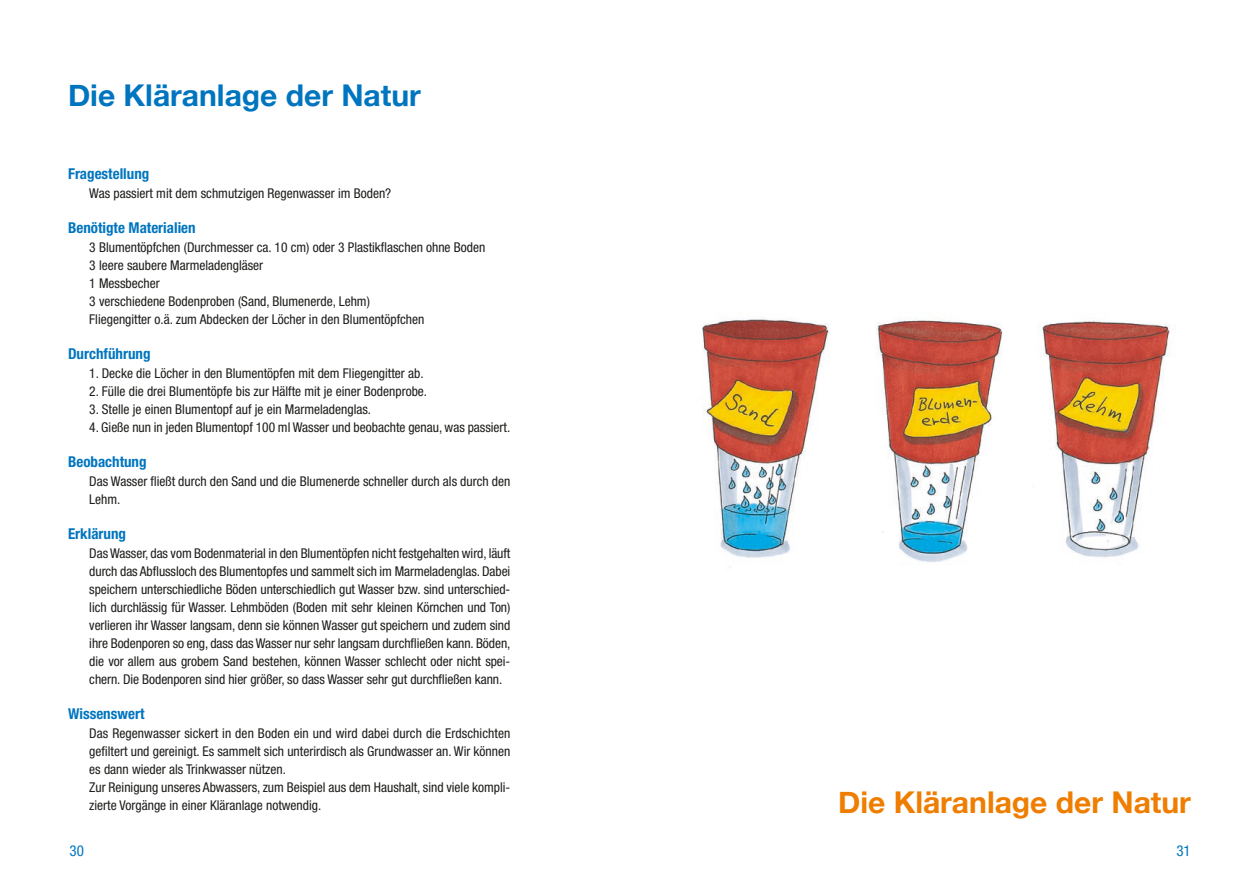
<style>
.page{position:relative;width:1259px;height:893px;background:#fff}
.page>*{position:absolute;margin:0;border:0;box-sizing:border-box;transform-origin:0 0}
.t1{font:700 30px "Helvetica Neue";color:#ef7d00}
.t2{font:700 30px "Helvetica Neue";color:#0075bf}
.t3{font:700 condensed 15px "Helvetica Neue";color:#0075bf}
.t4{font:condensed 15px "Helvetica Neue";color:#0075bf}
.t5{font:condensed 13.5px/18px "Helvetica Neue";color:#1d1d1b}
</style>
<div class="page">
<img style="left:702px;top:317px;width:471px;height:251px">
<h1 class="t2" style="left:68px;top:72px;width:354px">Die Kläranlage der Natur</h1>
<p class="t3" style="left:68px;top:164px;width:83px">Fragestellung</p>
<p class="t5" style="left:89px;top:184px;width:303px">Was passiert mit dem schmutzigen Regenwasser im Boden?</p>
<p class="t3" style="left:68px;top:218px;width:129px">Benötigte Materialien</p>
<p class="t5" style="left:89px;top:238px;width:397px">3 Blumentöpfchen (Durchmesser ca. 10 cm) oder 3 Plastikflaschen ohne Boden 3 leere saubere Marmeladengläser<br>1 Messbecher<br>3 verschiedene Bodenproben (Sand, Blumenerde, Lehm)<br>Fliegengitter o.ä. zum Abdecken der Löcher in den Blumentöpfchen</p>
<p class="t3" style="left:68px;top:344px;width:84px">Durchführung</p>
<p class="t5" style="left:89px;top:364px;width:336px">1. Decke die Löcher in den Blumentöpfen mit dem Fliegengitter ab.</p>
<p class="t5" style="left:89px;top:382px;width:339px">2. Fülle die drei Blumentöpfe bis zur Hälfte mit je einer Bodenprobe.</p>
<p class="t5" style="left:89px;top:400px;width:283px">3. Stelle je einen Blumentopf auf je ein Marmeladenglas.</p>
<p class="t5" style="left:89px;top:418px;width:422px">4. Gieße nun in jeden Blumentopf 100 ml Wasser und beobachte genau, was passiert.</p>
<p class="t3" style="left:68px;top:452px;width:80px">Beobachtung</p>
<p class="t5" style="left:89px;top:472px;width:422px">Das Wasser fließt durch den Sand und die Blumenerde schneller durch als durch den<br>Lehm.</p>
<p class="t3" style="left:68px;top:524px;width:60px">Erklärung</p>
<p class="t5" style="left:89px;top:544px;width:422px;text-align:justify">Das Wasser, das vom Bodenmaterial in den Blumentöpfen nicht festgehalten wird, läuft durch das Abflussloch des Blumentopfes und sammelt sich im Marmeladenglas. Dabei speichern unterschiedliche Böden unterschiedlich gut Wasser bzw. sind unterschied&shy;lich durchlässig für Wasser. Lehmböden (Boden mit sehr kleinen Körnchen und Ton) verlieren ihr Wasser langsam, denn sie können Wasser gut speichern und zudem sind ihre Bodenporen so eng, dass das Wasser nur sehr langsam durchfließen kann. Böden, die vor allem aus grobem Sand bestehen, können Wasser schlecht oder nicht spei&shy;chern. Die Bodenporen sind hier größer, so dass Wasser sehr gut durchfließen kann.</p>
<p class="t3" style="left:68px;top:704px;width:78px">Wissenswert</p>
<p class="t5" style="left:89px;top:724px;width:422px">Das Regenwasser sickert in den Boden ein und wird dabei durch die Erdschichten gefiltert und gereinigt. Es sammelt sich unterirdisch als Grundwasser an. Wir können es dann wieder als Trinkwasser nützen.<br>Zur Reinigung unseres Abwassers, zum Beispiel aus dem Haushalt, sind viele kompli&shy;zierte Vorgänge in einer Kläranlage notwendig.</p>
<h1 class="t1" style="left:838px;top:778px;width:354px">Die Kläranlage der Natur</h1>
<p class="t4" style="left:69px;top:842px;width:16px">30</p>
<p class="t4" style="left:1176px;top:842px;width:16px">31</p>
</div>
